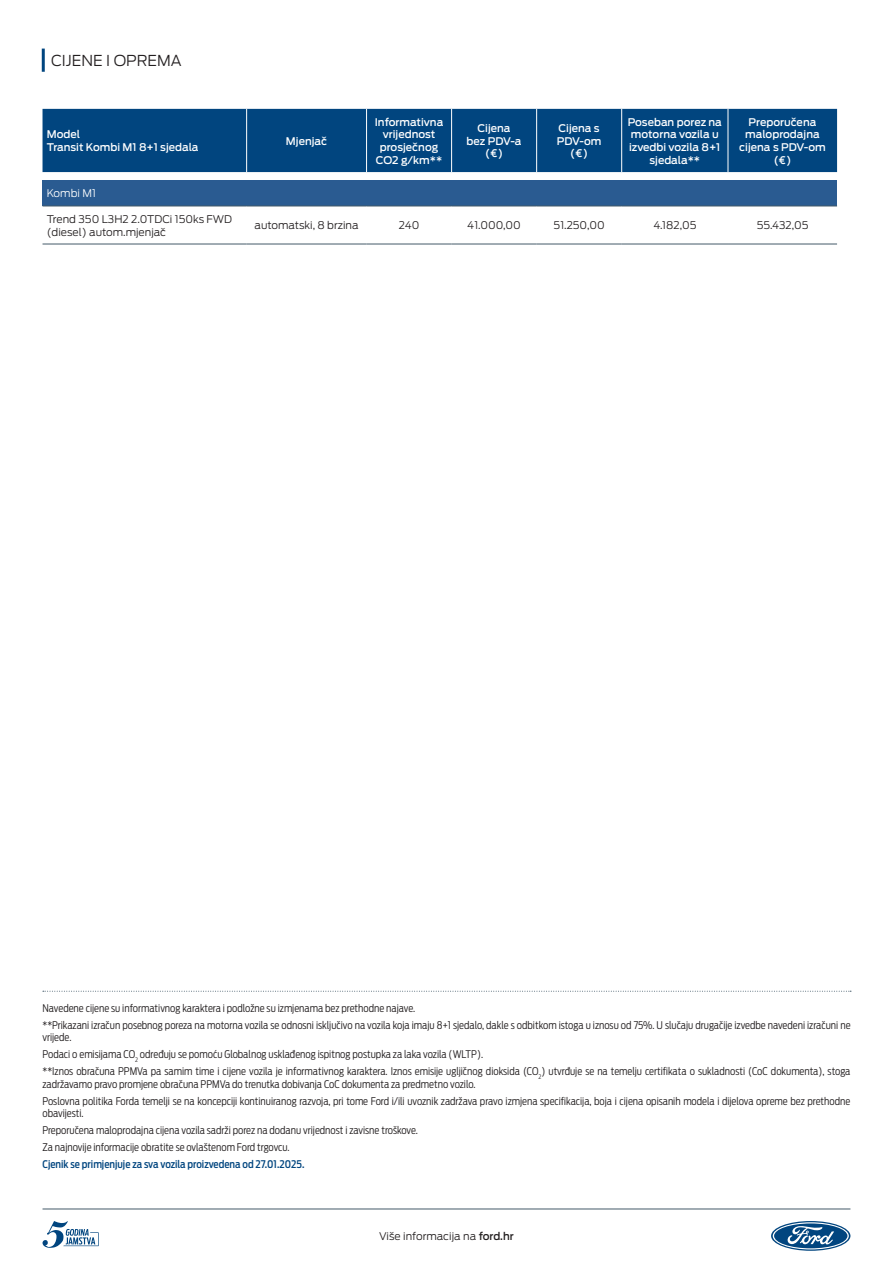
<style>
.page{position:relative;width:893px;height:1263px;background:#fff}
.page>*{position:absolute;margin:0;border:0;box-sizing:border-box;transform-origin:0 0}
.t1{font:300 15px "Ford Antenna";color:#231f20}
.t2{font:300 10.5px/16.8px "Ford Antenna Cond";color:#231f20}
.t3{font:500 10.5px/12.6px "Ford Antenna";color:#fff;text-align:center}
.t4{font:300 10.5px/12.6px "Ford Antenna";color:#231f20}
.t5{font:500 10.5px "Ford Antenna Cond";color:#01457f}
.t6{font:300 10.5px "Ford Antenna";color:#fff}
.s1{font-weight:500}
</style>
<div class="page">
<hr style="left:43px;top:1209px;width:807px;height:1px;background:#435a69">
<svg style="left:771px;top:1221px;width:79px;height:30px"></svg>
<svg style="left:773px;top:1222px;width:76px;height:27px"></svg>
<svg style="left:42px;top:1221px;width:57px;height:27px"></svg>
<svg style="left:43px;top:991px;width:808px;height:1px"></svg>
<div style="left:43px;top:109px;width:794px;height:63px;background:#01457f"></div>
<div style="left:43px;top:181px;width:794px;height:25px;background:#2a5b91"></div>
<hr style="left:246px;top:109px;width:1px;height:63px;background:#fff">
<hr style="left:366px;top:109px;width:1px;height:63px;background:#fff">
<hr style="left:451px;top:109px;width:1px;height:63px;background:#fff">
<hr style="left:536px;top:109px;width:1px;height:63px;background:#fff">
<hr style="left:621px;top:109px;width:1px;height:63px;background:#fff">
<hr style="left:728px;top:109px;width:1px;height:63px;background:#fff">
<hr style="left:43px;top:206px;width:204px;height:1px;background:#435a69">
<hr style="left:247px;top:206px;width:120px;height:1px;background:#435a69">
<hr style="left:367px;top:206px;width:85px;height:1px;background:#435a69">
<hr style="left:452px;top:206px;width:85px;height:1px;background:#435a69">
<hr style="left:537px;top:206px;width:85px;height:1px;background:#435a69">
<hr style="left:622px;top:206px;width:106px;height:1px;background:#435a69">
<hr style="left:728px;top:206px;width:109px;height:1px;background:#435a69">
<hr style="left:43px;top:244px;width:204px;height:1px;background:#435a69">
<hr style="left:247px;top:244px;width:120px;height:1px;background:#435a69">
<hr style="left:367px;top:244px;width:85px;height:1px;background:#435a69">
<hr style="left:452px;top:244px;width:85px;height:1px;background:#435a69">
<hr style="left:537px;top:244px;width:85px;height:1px;background:#435a69">
<hr style="left:622px;top:244px;width:106px;height:1px;background:#435a69">
<hr style="left:728px;top:244px;width:109px;height:1px;background:#435a69">
<hr style="left:42px;top:49px;width:3px;height:23px;background:#01457f">
<h1 class="t1" style="left:51px;top:48px;width:132px">cijene I OPREMA</h1>
<p class="t3" style="left:47px;top:127px;width:153px;text-align:left">Model<br>Transit Kombi M1 8+1 sjedala</p>
<p class="t3" style="left:286px;top:133px;width:43px">Mjenjač</p>
<p class="t3" style="left:375px;top:114px;width:70px">Informativna vrijednost prosječnog<br>CO2 g/km**</p>
<p class="t3" style="left:467px;top:121px;width:57px">Cijena<br>bez PDV-a (€)</p>
<p class="t3" style="left:557px;top:121px;width:46px">Cijena s<br>PDV-om (€)</p>
<p class="t3" style="left:628px;top:114px;width:96px">Poseban porez na motorna vozila u izvedbi vozila 8+1 sjedala**</p>
<p class="t3" style="left:739px;top:114px;width:88px">Preporučena maloprodajna cijena s PDV-om (€)</p>
<p class="t6" style="left:47px;top:185px;width:51px">Kombi M1</p>
<p class="t4" style="left:47px;top:212px;width:187px">Trend 350 L3H2 2.0TDCi 150ks FWD (diesel) autom.mjenjač</p>
<p class="t4" style="left:255px;top:218px;width:105px">automatski, 8 brzina</p>
<p class="t4" style="left:399px;top:218px;width:22px">240</p>
<p class="t4" style="left:467px;top:218px;width:55px">41.000,00</p>
<p class="t4" style="left:554px;top:218px;width:53px">51.250,00</p>
<p class="t4" style="left:653px;top:218px;width:45px">4.182,05</p>
<p class="t4" style="left:757px;top:218px;width:53px">55.432,05</p>
<p class="t2" style="left:43px;top:998px;width:809px">Navedene cijene su informativnog karaktera i podložne su izmjenama bez prethodne najave.<br>**Prikazani izračun posebnog poreza na motorna vozila se odnosni isključivo na vozila koja imaju 8+1 sjedalo, dakle s odbitkom istoga u iznosu od 75%. U slučaju drugačije izvedbe navedeni izračuni ne</p>
<p class="t2" style="left:43px;top:1028px;width:809px">vrijede.<br>Podaci o emisijama CO<sub>2</sub> određuju se pomoću Globalnog usklađenog ispitnog postupka za laka vozila (WLTP).<br>**Iznos obračuna PPMVa pa samim time i cijene vozila je informativnog karaktera. Iznos emisije ugljičnog dioksida (CO<sub>2</sub>) utvrđuje se na temelju certifikata o sukladnosti (CoC dokumenta), stoga</p>
<p class="t2" style="left:43px;top:1074px;width:809px">zadržavamo pravo promjene obračuna PPMVa do trenutka dobivanja CoC dokumenta za predmetno vozilo.<br>Poslovna politika Forda temelji se na koncepciji kontinuiranog razvoja, pri tome Ford i/ili uvoznik zadržava pravo izmjena specifikacija, boja i cijena opisanih modela i dijelova opreme bez prethodne</p>
<p class="t2" style="left:43px;top:1104px;width:377px">obavijesti.<br>Preporučena maloprodajna cijena vozila sadrži porez na dodanu vrijednost i zavisne troškove.<br>Za najnovije informacije obratite se ovlaštenom Ford trgovcu.</p>
<p class="t5" style="left:43px;top:1155px;width:263px">Cjenik se primjenjuje za sva vozila proizvedena od 27.01.2025.</p>
<p class="t4" style="left:379px;top:1229px;width:136px">Više informacija na <span class="s1">ford.hr</span></p>
</div>
